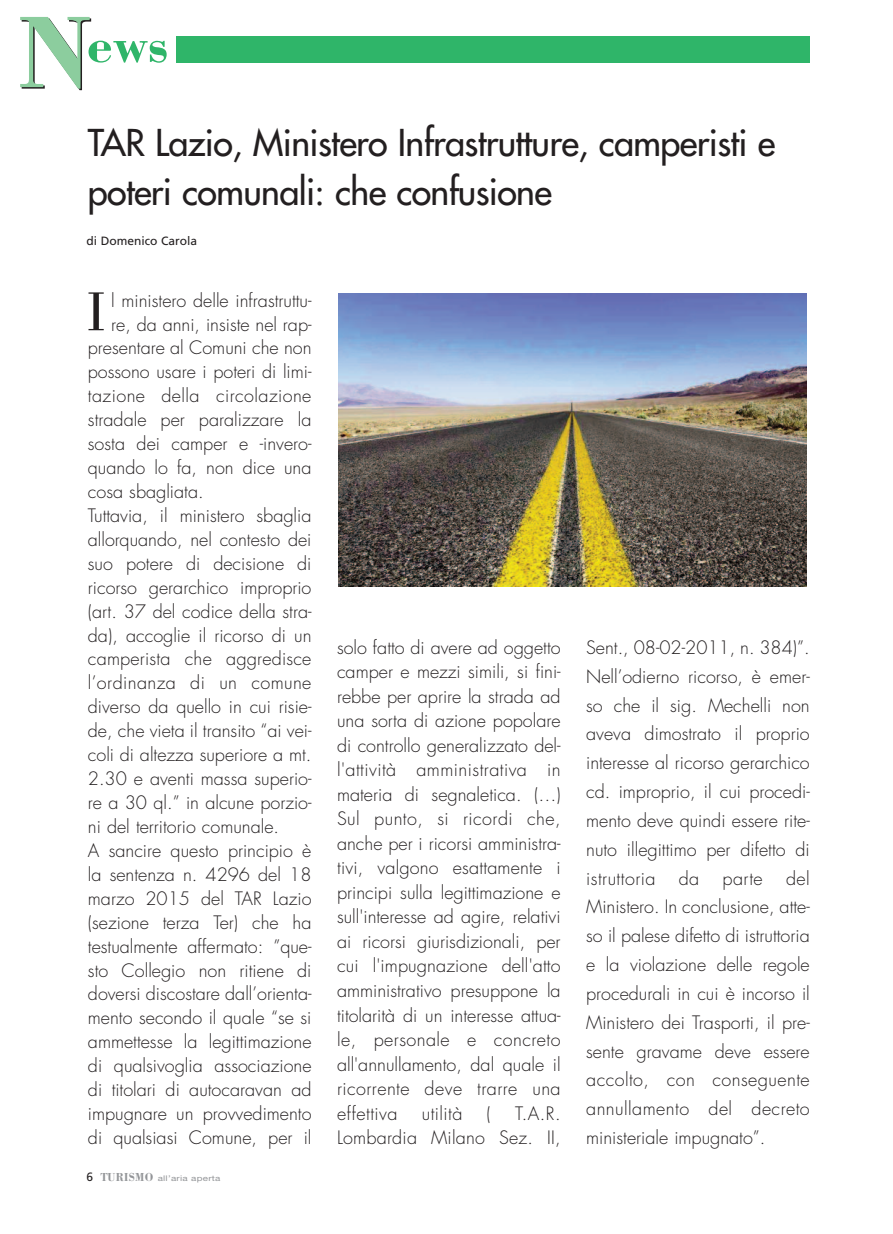
<style>
.page{position:relative;width:893px;height:1234px;background:#fff}
.page>*{position:absolute;margin:0;border:0;box-sizing:border-box;transform-origin:0 0}
.t1{font:56.55px "Bodoni";color:#231f20}
.t2{font:700 52.5px "Bodoni";color:#2fb569}
.t3{font:36px/49.1px "Futura";letter-spacing:-.015em;color:#231f20}
.t4{font:300 18px/24.5px "Futura";color:#231f20;text-align:justify}
.t5{font:300 18px "Futura";letter-spacing:.025em;color:#231f20}
.t6{font:12px "Frutiger";color:#231f20}
.t7{font:7.8px "Helvetica Neue";letter-spacing:.03em;color:#939598;scale:1.25 1}
.s1{font-size:105px;color:#8ccd9e}
.s2{font-family:"Frutiger";font-size:12px;color:#231f20}
.s3{font-family:"Bodoni";font-weight:700;font-size:12px}
</style>
<div class="page">
<div style="left:176px;top:36px;width:634px;height:26px;background:#2fb569"></div>
<img style="left:339px;top:293px;width:467px;height:293px">
<h2 class="t2" style="left:17px;top:13px;width:153px"><span class="s1">N</span>ews</h2>
<h3 class="t3" style="left:88px;top:121px;width:689px">TAR Lazio, Ministero Infrastrutture, camperisti e poteri comunali: che confusione</h3>
<p class="t6" style="left:86px;top:236px;width:112px">di Domenico Carola</p>
<h1 class="t1" style="left:87px;top:291px;width:20px">I</h1>
<p class="t4" style="left:111px;top:289px;width:202px">l ministero delle infrastruttu-</p>
<p class="t4" style="left:111px;top:313px;width:202px">re, da anni, insiste nel rap-</p>
<p class="t4" style="left:88px;top:337px;width:225px">presentare al Comuni che non</p>
<p class="t4" style="left:88px;top:361px;width:225px">possono usare i poteri di limi-</p>
<p class="t5" style="left:88px;top:387px;width:225px">tazione della circolazione</p>
<p class="t4" style="left:88px;top:409px;width:225px">stradale per paralizzare la</p>
<p class="t4" style="left:88px;top:433px;width:225px">sosta dei camper e -invero-</p>
<p class="t4" style="left:88px;top:456px;width:225px">quando lo fa, non dice una</p>
<p class="t4" style="left:88px;top:480px;width:117px">cosa sbagliata.</p>
<p class="t4" style="left:88px;top:504px;width:225px">Tuttavia, il ministero sbaglia</p>
<p class="t4" style="left:88px;top:528px;width:225px">allorquando, nel contesto dei</p>
<p class="t4" style="left:88px;top:552px;width:225px">suo potere di decisione di</p>
<p class="t4" style="left:88px;top:576px;width:225px">ricorso gerarchico improprio</p>
<p class="t4" style="left:88px;top:600px;width:225px">(art. 37 del codice della stra-</p>
<p class="t4" style="left:88px;top:624px;width:225px">da), accoglie il ricorso di un</p>
<p class="t4" style="left:88px;top:648px;width:225px">camperista che aggredisce</p>
<p class="t5" style="left:88px;top:674px;width:225px">l’ordinanza di un comune</p>
<p class="t4" style="left:88px;top:696px;width:225px">diverso da quello in cui risie-</p>
<p class="t4" style="left:88px;top:719px;width:225px">de, che vieta il transito “ai vei-</p>
<p class="t4" style="left:88px;top:743px;width:225px">coli di altezza superiore a mt.</p>
<p class="t4" style="left:88px;top:767px;width:225px">2.30 e aventi massa superio-</p>
<p class="t4" style="left:88px;top:791px;width:225px">re a 30 ql.” in alcune porzio-</p>
<p class="t4" style="left:88px;top:815px;width:193px">ni del territorio comunale.</p>
<p class="t4" style="left:88px;top:839px;width:225px">A sancire questo principio è</p>
<p class="t4" style="left:88px;top:863px;width:225px">la sentenza n. 4296 del 18</p>
<p class="t4" style="left:88px;top:887px;width:225px">marzo 2015 del TAR Lazio</p>
<p class="t4" style="left:88px;top:911px;width:225px">(sezione terza Ter) che ha</p>
<p class="t4" style="left:88px;top:935px;width:225px">testualmente affermato: ”que-</p>
<p class="t4" style="left:88px;top:959px;width:225px">sto Collegio non ritiene di</p>
<p class="t4" style="left:88px;top:982px;width:225px">doversi discostare dall’orienta-</p>
<p class="t4" style="left:88px;top:1006px;width:225px">mento secondo il quale “se si</p>
<p class="t4" style="left:88px;top:1030px;width:225px">ammettesse la legittimazione</p>
<p class="t4" style="left:88px;top:1054px;width:225px">di qualsivoglia associazione</p>
<p class="t4" style="left:88px;top:1078px;width:225px">di titolari di autocaravan ad</p>
<p class="t4" style="left:88px;top:1102px;width:225px">impugnare un provvedimento</p>
<p class="t4" style="left:88px;top:1126px;width:225px">di qualsiasi Comune, per il</p>
<p class="t7" style="left:87px;top:1172px;width:109px"><span class="s2">6</span> <span class="s3">TURISMO</span> all’aria aperta</p>
<p class="t4" style="left:337px;top:636px;width:225px">solo fatto di avere ad oggetto camper e mezzi simili, si fini&shy;rebbe per aprire la strada ad una sorta di azione popolare di controllo generalizzato del&shy;l'attività amministrativa in materia di segnaletica. (…)<br>Sul punto, si ricordi che, anche per i ricorsi amministra&shy;tivi, valgono esattamente i principi sulla legittimazione e sull'interesse ad agire, relativi ai ricorsi giurisdizionali, per cui l'impugnazione dell'atto amministrativo presuppone la titolarità di un interesse attua&shy;le, personale e concreto all'annullamento, dal quale il ricorrente deve trarre una effettiva</p>
<p class="t5" style="left:422px;top:1104px;width:42px">utilità</p>
<p class="t4" style="left:487px;top:1101px;width:6px">(</p>
<p class="t4" style="left:337px;top:1101px;width:225px;text-align:right">T.A.R.<br>Lombardia Milano Sez. II,</p>
<p class="t4" style="left:586px;top:634px;width:225px;line-height:28.8px">Sent., 08-02-2011, n. 384)”.<br>Nell’odierno ricorso, è emer&shy;so che il sig. Mechelli non aveva dimostrato il proprio interesse al ricorso gerarchico cd. improprio, il cui procedi&shy;mento deve quindi essere rite&shy;nuto illegittimo per difetto di istruttoria</p>
<p class="t4" style="left:586px;top:864px;width:225px;line-height:28.8px;text-indent:200px">del Ministero. In conclusione, atte&shy;so il palese difetto di istruttoria e la violazione delle regole procedurali in cui è incorso il Ministero dei Trasporti, il pre&shy;sente gravame deve essere accolto, con conseguente annullamento del decreto ministeriale impugnato”.</p>
<p class="t4" style="left:679px;top:867px;width:22px">da</p>
<p class="t4" style="left:723px;top:867px;width:42px">parte</p>
</div>
